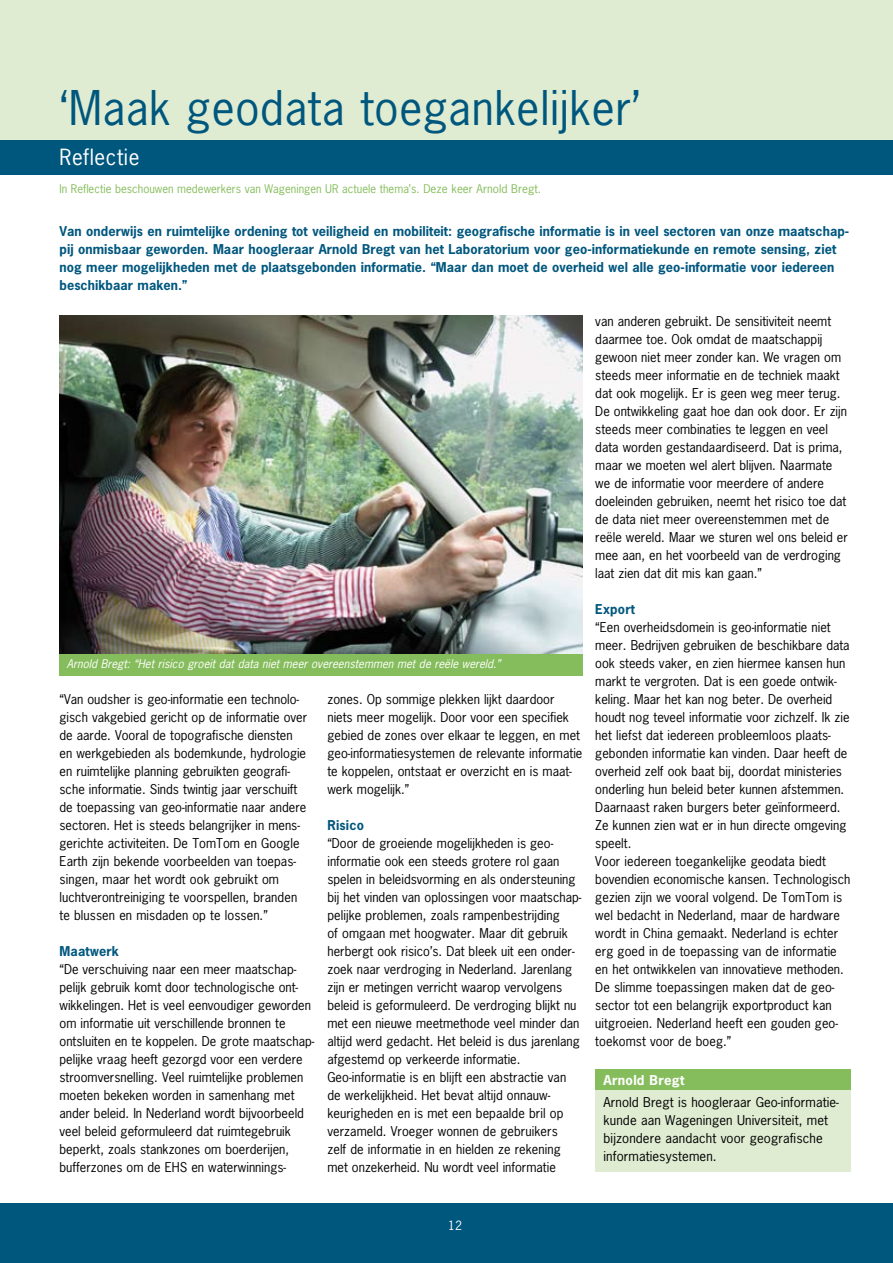
<style>
.page{position:relative;width:893px;height:1263px;background:#fff}
.page>*{position:absolute;margin:0;border:0;box-sizing:border-box;transform-origin:0 0}
.t1{font:45px "News Gothic Std";letter-spacing:.015em;color:#00577e}
.t2{font:21px "News Gothic Std";letter-spacing:.025em;color:#fff}
.t3{font:12.75px/18px "News Gothic Std";color:#000}
.t4{font:700 12.75px/18px "News Gothic Std";letter-spacing:.005em;color:#00577e}
.t5{font:700 12.75px "News Gothic Std";letter-spacing:.02em;color:#fff}
.t6{font:12px "News Gothic Std";color:#fff}
.t7{font:11.25px "News Gothic Std";color:#86bd5c}
.t8{font:italic 11.25px "News Gothic Std";color:#fff}
</style>
<div class="page">
<img style="left:60px;top:315px;width:523px;height:339px">
<div style="left:0;top:0;width:893px;height:151px;background:#dfecd2"></div>
<div style="left:0;top:1203px;width:893px;height:60px;background:#00577e"></div>
<div style="left:0;top:140px;width:893px;height:34px;background:#00577e"></div>
<div style="left:60px;top:654px;width:523px;height:21px;background:#86bd5c"></div>
<div style="left:595px;top:1086px;width:255px;height:85px;background:#dfecd2"></div>
<div style="left:595px;top:1070px;width:255px;height:20px;background:#86bd5c"></div>
<h1 class="t1" style="left:60px;top:79px;width:582px">‘Maak geodata toegankelijker’</h1>
<h2 class="t2" style="left:60px;top:143px;width:81px">Reflectie</h2>
<p class="t7" style="left:60px;top:182px;width:483px">In Reflectie beschouwen medewerkers van Wageningen UR actuele thema’s. Deze keer Arnold Bregt.</p>
<p class="t4" style="left:60px;top:222px;width:791px">Van onderwijs en ruimtelijke ordening tot veiligheid en mobiliteit: geografische informatie is in veel sectoren van onze maatschap&shy;pij onmisbaar geworden. Maar hoogleraar Arnold Bregt van het Laboratorium voor geo-informatiekunde en remote sensing, ziet nog meer mogelijkheden met de plaatsgebonden informatie. “Maar dan moet de overheid wel alle geo-informatie voor iedereen beschikbaar maken.”</p>
<p class="t8" style="left:67px;top:657px;width:438px">Arnold Bregt:“Hetrisico groeitdatdata nietmeerovereenstemmen metde reële wereld.”</p>
<p class="t3" style="left:60px;top:690px;width:249px">“Van oudsher is geo-informatie een technolo&shy;gisch vakgebied gericht op de informatie over de aarde. Vooral de topografische diensten en werkgebieden als bodemkunde, hydrologie en ruimtelijke planning gebruikten geografi&shy;sche informatie. Sinds twintig jaar verschuift de toepassing van geo-informatie naar andere sectoren. Het is steeds belangrijker in mens&shy;gerichte activiteiten. De TomTom en Google Earth zijn bekende voorbeelden van toepas&shy;singen, maar het wordt ook gebruikt om luchtverontreiniging te voorspellen, branden te blussen en misdaden op te lossen.”</p>
<p class="t4" style="left:60px;top:942px;width:61px">Maatwerk</p>
<p class="t3" style="left:60px;top:960px;width:256px">“De verschuiving naar een meer maatschap&shy;pelijk gebruik komt door technologische ont&shy;wikkelingen. Het is veel eenvoudiger geworden om informatie uit verschillende bronnen te ontsluiten en te koppelen. De grote maatschap&shy;pelijke vraag heeft gezorgd voor een verdere stroomversnelling. Veel ruimtelijke problemen moeten bekeken worden in samenhang met ander beleid. In Nederland wordt bijvoorbeeld veel beleid geformuleerd dat ruimtegebruik beperkt, zoals stankzones om boerderijen, bufferzones om de EHS en waterwinnings-</p>
<p class="t3" style="left:327px;top:690px;width:256px">zones. Op sommige plekken lijkt daardoor niets meer mogelijk. Door voor een specifiek gebied de zones over elkaar te leggen, en met geo-informatiesystemen de relevante informatie te koppelen, ontstaat er overzicht en is maat&shy;werk mogelijk.”</p>
<p class="t4" style="left:327px;top:816px;width:38px">Risico</p>
<p class="t3" style="left:327px;top:834px;width:256px">“Door de groeiende mogelijkheden is geo&shy;informatie ook een steeds grotere rol gaan spelen in beleidsvorming en als ondersteuning bij het vinden van oplossingen voor maatschap&shy;pelijke problemen, zoals rampenbestrijding<br>of omgaan met hoogwater. Maar dit gebruik herbergt ook risico’s. Dat bleek uit een onder&shy;zoek naar verdroging in Nederland. Jarenlang zijn er metingen verricht waarop vervolgens beleid is geformuleerd. De verdroging blijkt nu met een nieuwe meetmethode veel minder dan altijd werd gedacht. Het beleid is dus jarenlang afgestemd op verkeerde informatie.<br>Geo-informatie is en blijft een abstractie van de werkelijkheid. Het bevat altijd onnauw&shy;keurigheden en is met een bepaalde bril op verzameld. Vroeger wonnen de gebruikers<br>zelf de informatie in en hielden ze rekening met onzekerheid. Nu wordt veel informatie</p>
<p class="t3" style="left:595px;top:312px;width:254px">van anderen gebruikt. De sensitiviteit neemt daarmee toe. Ook omdat de maatschappij gewoon niet meer zonder kan. We vragen om steeds meer informatie en de techniek maakt dat ook mogelijk. Er is geen weg meer terug.<br>De ontwikkeling gaat hoe dan ook door. Er zijn steeds meer combinaties te leggen en veel data worden gestandaardiseerd. Dat is prima, maar we moeten wel alert blijven. Naarmate we de informatie voor meerdere of andere doeleinden gebruiken, neemt het risico toe dat de data niet meer overeenstemmen met de reële wereld. Maar we sturen wel ons beleid er mee aan, en het voorbeeld van de verdroging laat zien dat dit mis kan gaan.”</p>
<p class="t4" style="left:595px;top:600px;width:41px">Export</p>
<p class="t3" style="left:595px;top:618px;width:257px">“Een overheidsdomein is geo-informatie niet meer. Bedrijven gebruiken de beschikbare data ook steeds vaker, en zien hiermee kansen hun markt te vergroten. Dat is een goede ontwik&shy;keling. Maar het kan nog beter. De overheid houdt nog teveel informatie voor zichzelf. Ik zie het liefst dat iedereen probleemloos plaats&shy;gebonden informatie kan vinden. Daar heeft de overheid zelf ook baat bij, doordat ministeries onderling hun beleid beter kunnen afstemmen.<br>Daarnaast raken burgers beter geïnformeerd.<br>Ze kunnen zien wat er in hun directe omgeving speelt.<br>Voor iedereen toegankelijke geodata biedt bovendien economische kansen. Technologisch gezien zijn we vooral volgend. De TomTom is wel bedacht in Nederland, maar de hardware wordt in China gemaakt. Nederland is echter erg goed in de toepassing van de informatie en het ontwikkelen van innovatieve methoden.<br>De slimme toepassingen maken dat de geo&shy;sector tot een belangrijk exportproduct kan uitgroeien. Nederland heeft een gouden geo&shy;toekomst voor de boeg.”</p>
<p class="t5" style="left:604px;top:1072px;width:82px">Arnold Bregt</p>
<p class="t3" style="left:604px;top:1093px;width:237px">Arnold Bregt is hoogleraar Geo-informatie&shy;kunde aan Wageningen Universiteit, met bijzondere aandacht voor geografische informatiesystemen.</p>
<p class="t6" style="left:448px;top:1217px;width:15px">12</p>
</div>
